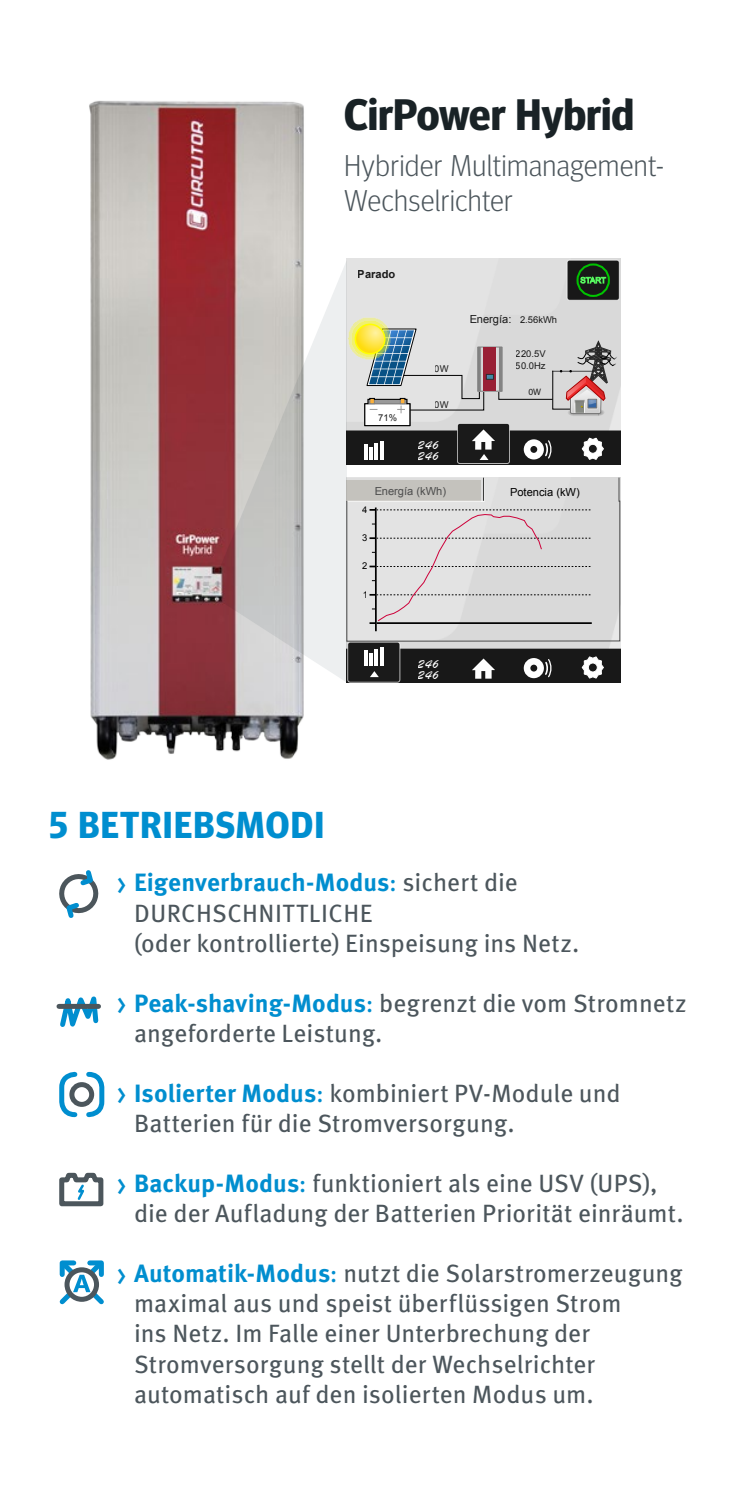
<style>
.page{position:relative;width:745px;height:1489px;background:#fff}
.page>*{position:absolute;margin:0;border:0;box-sizing:border-box;transform-origin:0 0}
.t1{font:700 44px "Meta Head OT";letter-spacing:-.005em;color:#192226}
.t2{font:700 37.5px "Meta Head OT";letter-spacing:.035em;color:#008ecf}
.t3{font:300 30px/35px "Meta Head OT";letter-spacing:.015em;color:#4c565c}
.t4{font:25px/30px "Meta Pro";color:#4c565c}
.t5{font:12.25px/10.5px "Mallige Normal";color:#fff}
.t6{font:11px "Arial";color:#1a1a1a}
.t7{font:11px "Arial";color:#4d4d4d}
.t8{font:11px "Arial";color:#000}
.t9{font:700 11px "Arial";color:#1a1a1a}
.t10{font:9.5px/12.2px "Arial";color:#1a1a1a}
.t11{font:9.5px "Arial";color:#000}
.t12{font:9.5px "Myriad Pro";color:#1a1a1a}
.s1{font-size:9.5px}
.s2{font-size:35px;color:#008ecf}
.s3{font-weight:700;color:#008ecf}
.s4{color:#008ecf}
</style>
<div class="page">
<img style="left:89px;top:100px;width:215px;height:660px">
<svg style="left:59px;top:870px;width:40px;height:48px"></svg>
<svg style="left:57px;top:996px;width:44px;height:31px"></svg>
<div style="left:59px;top:1003px;width:39px;height:5px;background:#4c565c"></div>
<svg style="left:59px;top:1071px;width:46px;height:47px"></svg>
<svg style="left:59px;top:1172px;width:45px;height:35px"></svg>
<svg style="left:59px;top:1260px;width:45px;height:45px"></svg>
<img style="left:346px;top:259px;width:273px;height:205px">
<div style="left:566px;top:260px;width:53px;height:40px;background:#181818;border-radius:3px"></div>
<div style="left:566px;top:260px;width:53px;height:40px;border:1px solid #fff;border-radius:3px"></div>
<div style="left:576px;top:263px;width:33px;height:34px;border:2px solid #fff;border-radius:16px"></div>
<svg style="left:579px;top:276px;width:27px;height:8px"></svg>
<img style="left:347px;top:315px;width:47px;height:48px">
<img style="left:348px;top:318px;width:43px;height:42px">
<svg style="left:354px;top:323px;width:31px;height:31px"></svg>
<div style="left:457px;top:423px;width:52px;height:40px;background:#1a1a1a;border-radius:3px"></div>
<div style="left:457px;top:423px;width:52px;height:40px;border:1px solid #fff;border-radius:3px"></div>
<svg style="left:356px;top:325px;width:261px;height:135px;background:#a8a6a4"></svg>
<img style="left:347px;top:642px;width:272px;height:40px">
<svg style="left:471px;top:658px;width:24px;height:20px"></svg>
<div style="left:347px;top:642px;width:52px;height:40px;background:#1a1a1a;border-radius:3px"></div>
<div style="left:347px;top:642px;width:53px;height:40px;border:1px solid #fff;border-radius:3px"></div>
<svg style="left:523px;top:657px;width:28px;height:21px"></svg>
<svg style="left:580px;top:655px;width:24px;height:24px"></svg>
<hr style="left:364px;top:650px;width:3px;height:16px;background:#fff">
<svg style="left:369px;top:653px;width:9px;height:24px"></svg>
<hr style="left:374px;top:649px;width:4px;height:17px;background:#fff">
<svg style="left:380px;top:647px;width:3px;height:19px"></svg>
<svg style="left:347px;top:477px;width:273px;height:165px;background:#d5d4d4"></svg>
<hr style="left:551px;top:371px;width:41px;height:1px;background:#010102">
<svg style="left:220px;top:260px;width:127px;height:422px;background:#cdc2c2"></svg>
<h1 class="t1" style="left:344px;top:89px;width:291px">CirPower Hybrid</h1>
<p class="t3" style="left:344px;top:148px;width:321px">Hybrider Multimanagement-<br>Wechselrichter</p>
<p class="t9" style="left:357px;top:267px;width:39px">Parado</p>
<p class="t10" style="left:378px;top:411px;width:20px">71%</p>
<p class="t10" style="left:434px;top:363px;width:16px">0W</p>
<p class="t10" style="left:434px;top:398px;width:16px">0W</p>
<p class="t5" style="left:417px;top:440px;width:22px">246<br>246</p>
<p class="t6" style="left:469px;top:312px;width:89px">Energía: <span class="s1">2.56kWh</span></p>
<p class="t10" style="left:515px;top:347px;width:31px">220.5V<br>50.0Hz</p>
<p class="t12" style="left:528px;top:386px;width:14px">0W</p>
<p class="t11" style="left:362px;top:503px;width:7px">4</p>
<p class="t11" style="left:362px;top:531px;width:7px">3</p>
<p class="t11" style="left:362px;top:560px;width:7px">2</p>
<p class="t11" style="left:362px;top:588px;width:7px">1</p>
<p class="t7" style="left:374px;top:484px;width:73px">Energía (kWh)</p>
<p class="t8" style="left:509px;top:485px;width:71px">Potencia (kW)</p>
<p class="t5" style="left:417px;top:658px;width:22px">246<br>246</p>
<h2 class="t2" style="left:50px;top:803px;width:276px">5 BETRIEBSMODI</h2>
<p class="t4" style="left:134px;top:866px;width:446px;text-indent:-18px"><span class="s2">›</span> <span class="s3">Eigenverbrauch-Modus</span><span class="s4">:</span> sichert die<br>DURCHSCHNITTLICHE<br>(oder kontrollierte) Einspeisung ins Netz.</p>
<p class="t4" style="left:134px;top:986px;width:553px;text-indent:-18px"><span class="s2">›</span> <span class="s3">Peak-shaving-Modus</span><span class="s4">:</span> begrenzt die vom Stromnetz angeforderte Leistung.</p>
<p class="t4" style="left:134px;top:1076px;width:488px;text-indent:-18px"><span class="s2">›</span> <span class="s3">Isolierter Modus</span><span class="s4">:</span> kombiniert PV-Module und<br>Batterien für die Stromversorgung.</p>
<p class="t4" style="left:134px;top:1166px;width:551px;text-indent:-18px"><span class="s2">›</span> <span class="s3">Backup-Modus</span><span class="s4">:</span> funktioniert als eine USV (UPS), die der Aufladung der Batterien Priorität einräumt.</p>
<p class="t4" style="left:134px;top:1256px;width:550px;text-indent:-18px"><span class="s2">›</span> <span class="s3">Automatik-Modus</span><span class="s4">:</span> nutzt die Solarstromerzeugung maximal aus und speist überflüssigen Strom<br>ins Netz. Im Falle einer Unterbrechung der Stromversorgung stellt der Wechselrichter automatisch auf den isolierten Modus um.</p>
</div>
